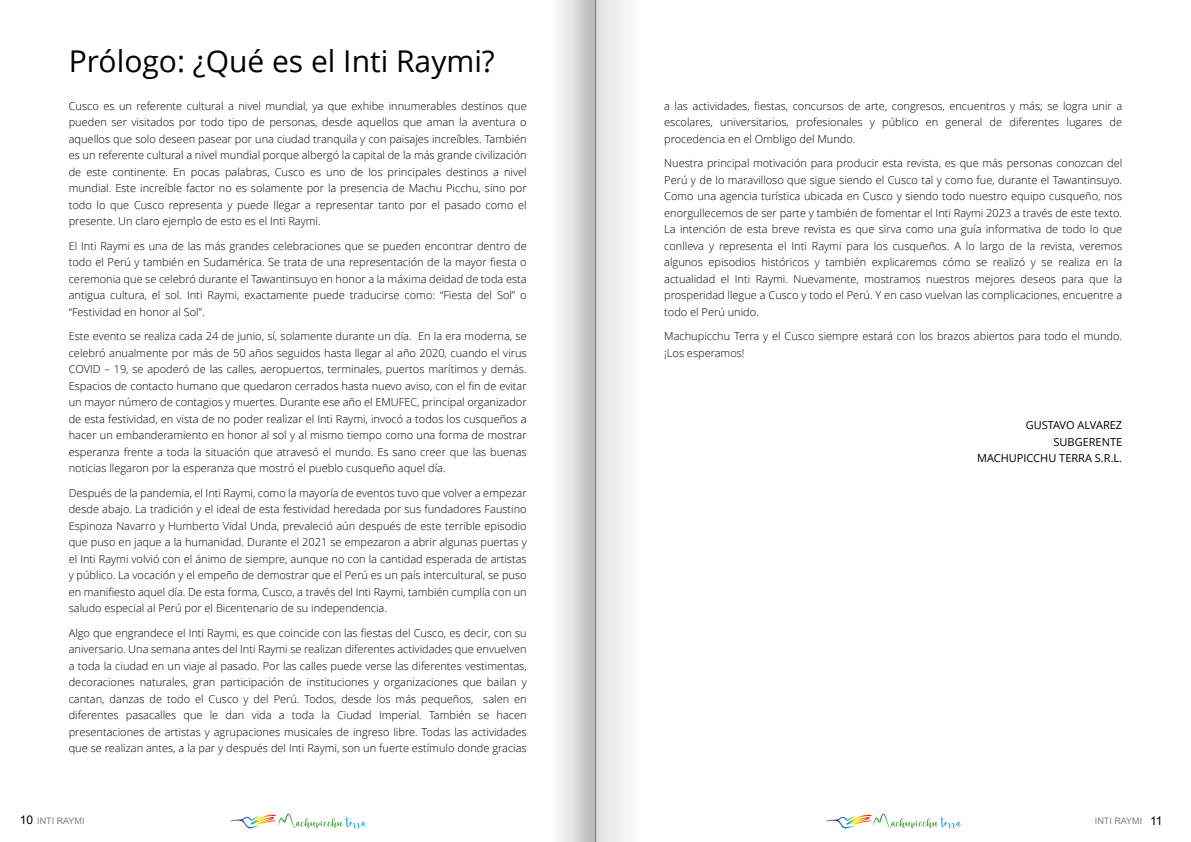
<style>
.page{position:relative;width:1191px;height:842px;background:#fff}
.page>*{position:absolute;margin:0;border:0;box-sizing:border-box;transform-origin:0 0}
.t1{font:30px "Open Sans";color:#000}
.t2{font:300 11px/16.5px "Open Sans";color:#000;text-align:justify}
.t3{font:11px/16.5px "Open Sans";color:#000;text-align:right}
.t4{font:9px "Arial";color:#808080}
.s1{font-size:12px;color:#000}
</style>
<div class="page">
<svg style="left:230px;top:814px;width:136px;height:14px"></svg>
<svg style="left:826px;top:814px;width:135px;height:14px"></svg>
<svg style="left:559px;top:0;width:67px;height:842px"></svg>
<hr style="left:595px;top:0;width:1px;height:842px;background:#808080">
<h1 class="t1" style="left:69px;top:49px;width:427px">Prólogo: ¿Qué es el Inti Raymi?</h1>
<p class="t2" style="left:69px;top:99px;width:459px">Cusco es un referente cultural a nivel mundial, ya que exhibe innumerables destinos que pueden ser visitados por todo tipo de personas, desde aquellos que aman la aventura o aquellos que solo deseen pasear por una ciudad tranquila y con paisajes increíbles. También es un referente cultural a nivel mundial porque albergó la capital de la más grande civilización de este continente. En pocas palabras, Cusco es uno de los principales destinos a nivel mundial. Este increíble factor no es solamente por la presencia de Machu Picchu, sino por todo lo que Cusco representa y puede llegar a representar tanto por el pasado como el presente. Un claro ejemplo de esto es el Inti Raymi.</p>
<p class="t2" style="left:69px;top:239px;width:459px">El Inti Raymi es una de las más grandes celebraciones que se pueden encontrar dentro de todo el Perú y también en Sudamérica. Se trata de una representación de la mayor fiesta o ceremonia que se celebró durante el Tawantinsuyo en honor a la máxima deidad de toda esta antigua cultura, el sol. Inti Raymi, exactamente puede traducirse como: “Fiesta del Sol” o “Festividad en honor al Sol”.</p>
<p class="t2" style="left:69px;top:329px;width:459px">Este evento se realiza cada 24 de junio, sí, solamente durante un día. En la era moderna, se celebró anualmente por más de 50 años seguidos hasta llegar al año 2020, cuando el virus COVID – 19, se apoderó de las calles, aeropuertos, terminales, puertos marítimos y demás.<br>Espacios de contacto humano que quedaron cerrados hasta nuevo aviso, con el fin de evitar un mayor número de contagios y muertes. Durante ese año el EMUFEC, principal organizador de esta festividad, en vista de no poder realizar el Inti Raymi, invocó a todos los cusqueños a hacer un embanderamiento en honor al sol y al mismo tiempo como una forma de mostrar esperanza frente a toda la situación que atravesó el mundo. Es sano creer que las buenas noticias llegaron por la esperanza que mostró el pueblo cusqueño aquel día.</p>
<p class="t2" style="left:69px;top:486px;width:459px">Después de la pandemia, el Inti Raymi, como la mayoría de eventos tuvo que volver a empezar desde abajo. La tradición y el ideal de esta festividad heredada por sus fundadores Faustino Espinoza Navarro y Humberto Vidal Unda, prevaleció aún después de este terrible episodio que puso en jaque a la humanidad. Durante el 2021 se empezaron a abrir algunas puertas y el Inti Raymi volvió con el ánimo de siempre, aunque no con la cantidad esperada de artistas y público. La vocación y el empeño de demostrar que el Perú es un país intercultural, se puso en manifiesto aquel día. De esta forma, Cusco, a través del Inti Raymi, también cumplía con un saludo especial al Perú por el Bicentenario de su independencia.</p>
<p class="t2" style="left:69px;top:626px;width:459px">Algo que engrandece el Inti Raymi, es que coincide con las fiestas del Cusco, es decir, con su aniversario. Una semana antes del Inti Raymi se realizan diferentes actividades que envuelven a toda la ciudad en un viaje al pasado. Por las calles puede verse las diferentes vestimentas, decoraciones naturales, gran participación de instituciones y organizaciones que bailan y cantan, danzas de todo el Cusco y del Perú. Todos, desde los más pequeños, salen en diferentes pasacalles que le dan vida a toda la Ciudad Imperial. También se hacen presentaciones de artistas y agrupaciones musicales de ingreso libre. Todas las actividades que se realizan antes, a la par y después del Inti Raymi, son un fuerte estímulo donde gracias</p>
<p class="t2" style="left:664px;top:99px;width:459px">a las actividades, fiestas, concursos de arte, congresos, encuentros y más; se logra unir a escolares, universitarios, profesionales y público en general de diferentes lugares de procedencia en el Ombligo del Mundo.</p>
<p class="t2" style="left:664px;top:156px;width:459px">Nuestra principal motivación para producir esta revista, es que más personas conozcan del Perú y de lo maravilloso que sigue siendo el Cusco tal y como fue, durante el Tawantinsuyo.<br>Como una agencia turística ubicada en Cusco y siendo todo nuestro equipo cusqueño, nos enorgullecemos de ser parte y también de fomentar el Inti Raymi 2023 a través de este texto.<br>La intención de esta breve revista es que sirva como una guía informativa de todo lo que conlleva y representa el Inti Raymi para los cusqueños. A lo largo de la revista, veremos algunos episodios históricos y también explicaremos cómo se realizó y se realiza en la actualidad el Inti Raymi. Nuevamente, mostramos nuestros mejores deseos para que la prosperidad llegue a Cusco y todo el Perú. Y en caso vuelvan las complicaciones, encuentre a todo el Perú unido.</p>
<p class="t2" style="left:664px;top:329px;width:459px">Machupicchu Terra y el Cusco siempre estará con los brazos abiertos para todo el mundo. ¡Los esperamos!</p>
<p class="t3" style="left:977px;top:418px;width:147px">GUSTAVO ALVAREZ<br>SUBGERENTE<br>MACHUPICCHU TERRA S.R.L.</p>
<p class="t4" style="left:20px;top:817px;width:66px"><span class="s1">10</span> INTI RAYMI</p>
<p class="t4" style="left:1094px;top:817px;width:69px">INTI RAYMI <span class="s1">11</span></p>
</div>
